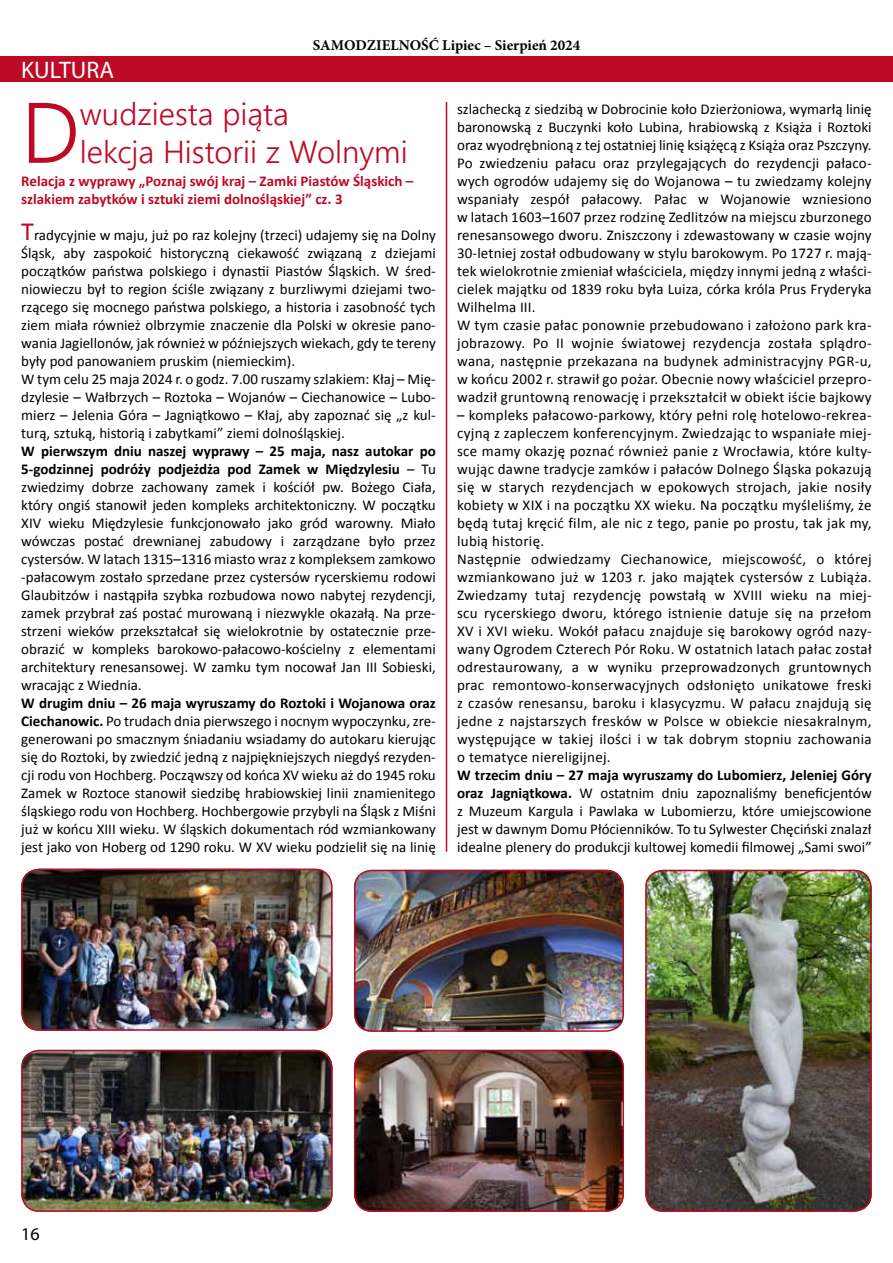
<style>
.page{position:relative;width:893px;height:1263px;background:#fff}
.page>*{position:absolute;margin:0;border:0;box-sizing:border-box;transform-origin:0 0}
.t1{font:300 85.5px "Segoe UI";color:#bd0a26}
.t2{font:300 31.5px/37.8px "Segoe UI";color:#bd0a26}
.t3{font:24px "Myriad Pro";color:#fff}
.t4{font:18px "Myriad Pro";color:#000}
.t5{font:15px/18px "Calibri";letter-spacing:.01em;color:#000}
.t6{font:700 15px/18px "Calibri";color:#bd0a26}
.t7{font:700 15px "Minion Pro";color:#000}
.s1{font-size:26.25px;color:#bd0a26}
.s2{font-weight:700}
</style>
<div class="page">
<div style="left:0;top:56px;width:893px;height:26px;background:#bd0a26"></div>
<img style="left:21px;top:1050px;width:309px;height:162px">
<div style="left:21px;top:1050px;width:312px;height:162px;border:2px solid #bd0a26;border-radius:17px"></div>
<img style="left:21px;top:869px;width:309px;height:159px">
<div style="left:21px;top:869px;width:312px;height:162px;border:2px solid #bd0a26;border-radius:17px"></div>
<img style="left:354px;top:1050px;width:270px;height:162px">
<div style="left:354px;top:1050px;width:270px;height:162px;border:2px solid #bd0a26;border-radius:17px"></div>
<img style="left:645px;top:870px;width:227px;height:342px">
<div style="left:645px;top:870px;width:227px;height:342px;border:2px solid #bd0a26;border-radius:17px"></div>
<img style="left:354px;top:870px;width:270px;height:162px">
<div style="left:354px;top:870px;width:270px;height:162px;border:2px solid #bd0a26;border-radius:17px"></div>
<hr style="left:446px;top:102px;width:1px;height:750px;background:#bd0a26">
<p class="t7" style="left:313px;top:35px;width:269px">SAMODZIELNOŚĆ Lipiec – Sierpień 2024</p>
<h3 class="t3" style="left:21px;top:55px;width:94px">KULTURA</h3>
<h1 class="t1" style="left:21px;top:64px;width:60px">D</h1>
<h2 class="t2" style="left:80px;top:94px;width:329px">wudziesta piąta<br>lekcja Historii z Wolnymi</h2>
<p class="t6" style="left:21px;top:172px;width:394px">Relacja z wyprawy „Poznaj swój kraj – Zamki Piastów Śląskich – szlakiem zabytków i sztuki ziemi dolnośląskiej” cz. 3</p>
<p class="t5" style="left:21px;top:226px;width:416px"><span class="s1">T</span>radycyjnie w maju, już po raz kolejny (trzeci) udajemy się na Dolny Śląsk, aby zaspokoić historyczną ciekawość związaną z dziejami początków państwa polskiego i dynastii Piastów Śląskich. W śred&shy;niowieczu był to region ściśle związany z burzliwymi dziejami two&shy;rzącego się mocnego państwa polskiego, a historia i zasobność tych ziem miała również olbrzymie znaczenie dla Polski w okresie pano&shy;wania Jagiellonów, jak również w późniejszych wiekach, gdy te tereny były pod panowaniem pruskim (niemieckim).<br>W tym celu 25 maja 2024 r. o godz. 7.00 ruszamy szlakiem: Kłaj – Mię&shy;dzylesie – Wałbrzych – Roztoka – Wojanów – Ciechanowice – Lubo&shy;mierz – Jelenia Góra – Jagniątkowo – Kłaj, aby zapoznać się „z kul&shy;turą, sztuką, historią i zabytkami” ziemi dolnośląskiej.</p>
<p class="t5" style="left:21px;top:442px;width:416px;text-align:justify"><span class="s2">W pierwszym dniu naszej wyprawy – 25 maja, nasz autokar po 5-godzinnej podróży podjeżdża pod Zamek w Międzylesiu</span> – Tu zwiedzimy dobrze zachowany zamek i kościół pw. Bożego Ciała, który ongiś stanowił jeden kompleks architektoniczny. W początku XIV wieku Międzylesie funkcjonowało jako gród warowny. Miało wówczas postać drewnianej zabudowy i zarządzane było przez cystersów. W latach 1315–1316 miasto wraz z kompleksem zamkowo -pałacowym zostało sprzedane przez cystersów rycerskiemu rodowi Glaubitzów i nastąpiła szybka rozbudowa nowo nabytej rezydencji, zamek przybrał zaś postać murowaną i niezwykle okazałą. Na prze&shy;strzeni wieków przekształcał się wielokrotnie by ostatecznie prze&shy;obrazić w kompleks barokowo-pałacowo-kościelny z elementami architektury renesansowej. W zamku tym nocował Jan III Sobieski, wracając z Wiednia.</p>
<p class="t5" style="left:21px;top:694px;width:416px;text-align:justify"><span class="s2">W drugim dniu – 26 maja wyruszamy do Roztoki i Wojanowa oraz Ciechanowic.</span> Po trudach dnia pierwszego i nocnym wypoczynku, zre&shy;generowani po smacznym śniadaniu wsiadamy do autokaru kierując się do Roztoki, by zwiedzić jedną z najpiękniejszych niegdyś rezyden&shy;cji rodu von Hochberg. Począwszy od końca XV wieku aż do 1945 roku Zamek w Roztoce stanowił siedzibę hrabiowskiej linii znamienitego śląskiego rodu von Hochberg. Hochbergowie przybyli na Śląsk z Miśni już w końcu XIII wieku. W śląskich dokumentach ród wzmiankowany jest jako von Hoberg od 1290 roku. W XV wieku podzielił się na linię</p>
<p class="t5" style="left:457px;top:100px;width:416px">szlachecką z siedzibą w Dobrocinie koło Dzierżoniowa, wymarłą linię baronowską z Buczynki koło Lubina, hrabiowską z Książa i Roztoki oraz wyodrębnioną z tej ostatniej linię książęcą z Książa oraz Pszczyny.<br>Po zwiedzeniu pałacu oraz przylegających do rezydencji pałaco&shy;wych ogrodów udajemy się do Wojanowa – tu zwiedzamy kolejny wspaniały zespół pałacowy. Pałac w Wojanowie wzniesiono w latach 1603–1607 przez rodzinę Zedlitzów na miejscu zburzonego renesansowego dworu. Zniszczony i zdewastowany w czasie wojny 30-letniej został odbudowany w stylu barokowym. Po 1727 r. mają&shy;tek wielokrotnie zmieniał właściciela, między innymi jedną z właści&shy;cielek majątku od 1839 roku była Luiza, córka króla Prus Fryderyka Wilhelma III.<br>W tym czasie pałac ponownie przebudowano i założono park kra&shy;jobrazowy. Po II wojnie światowej rezydencja została splądro&shy;wana, następnie przekazana na budynek administracyjny PGR-u, w końcu 2002 r. strawił go pożar. Obecnie nowy właściciel przepro&shy;wadził gruntowną renowację i przekształcił w obiekt iście bajkowy</p>
<p class="t5" style="left:457px;top:406px;width:416px">– kompleks pałacowo-parkowy, który pełni rolę hotelowo-rekrea&shy;cyjną z zapleczem konferencyjnym. Zwiedzając to wspaniałe miej&shy;sce mamy okazję poznać również panie z Wrocławia, które kulty&shy;wując dawne tradycje zamków i pałaców Dolnego Śląska pokazują się w starych rezydencjach w epokowych strojach, jakie nosiły kobiety w XIX i na początku XX wieku. Na początku myśleliśmy, że będą tutaj kręcić film, ale nic z tego, panie po prostu, tak jak my, lubią historię.<br>Następnie odwiedzamy Ciechanowice, miejscowość, o której wzmiankowano już w 1203 r. jako majątek cystersów z Lubiąża.<br>Zwiedzamy tutaj rezydencję powstałą w XVIII wieku na miej&shy;scu rycerskiego dworu, którego istnienie datuje się na przełom XV i XVI wieku. Wokół pałacu znajduje się barokowy ogród nazy&shy;wany Ogrodem Czterech Pór Roku. W ostatnich latach pałac został odrestaurowany, a w wyniku przeprowadzonych gruntownych prac remontowo-konserwacyjnych odsłonięto unikatowe freski z czasów renesansu, baroku i klasycyzmu. W pałacu znajdują się jedne z najstarszych fresków w Polsce w obiekcie niesakralnym, występujące w takiej ilości i w tak dobrym stopniu zachowania o tematyce niereligijnej.</p>
<p class="t5" style="left:457px;top:766px;width:416px;text-align:justify"><span class="s2">W trzecim dniu – 27 maja wyruszamy do Lubomierz, Jeleniej Góry oraz Jagniątkowa.</span> W ostatnim dniu zapoznaliśmy beneficjentów z Muzeum Kargula i Pawlaka w Lubomierzu, które umiejscowione jest w dawnym Domu Płócienników. To tu Sylwester Chęciński znalazł idealne plenery do produkcji kultowej komedii filmowej „Sami swoi”</p>
<p class="t4" style="left:21px;top:1223px;width:20px">16</p>
</div>
